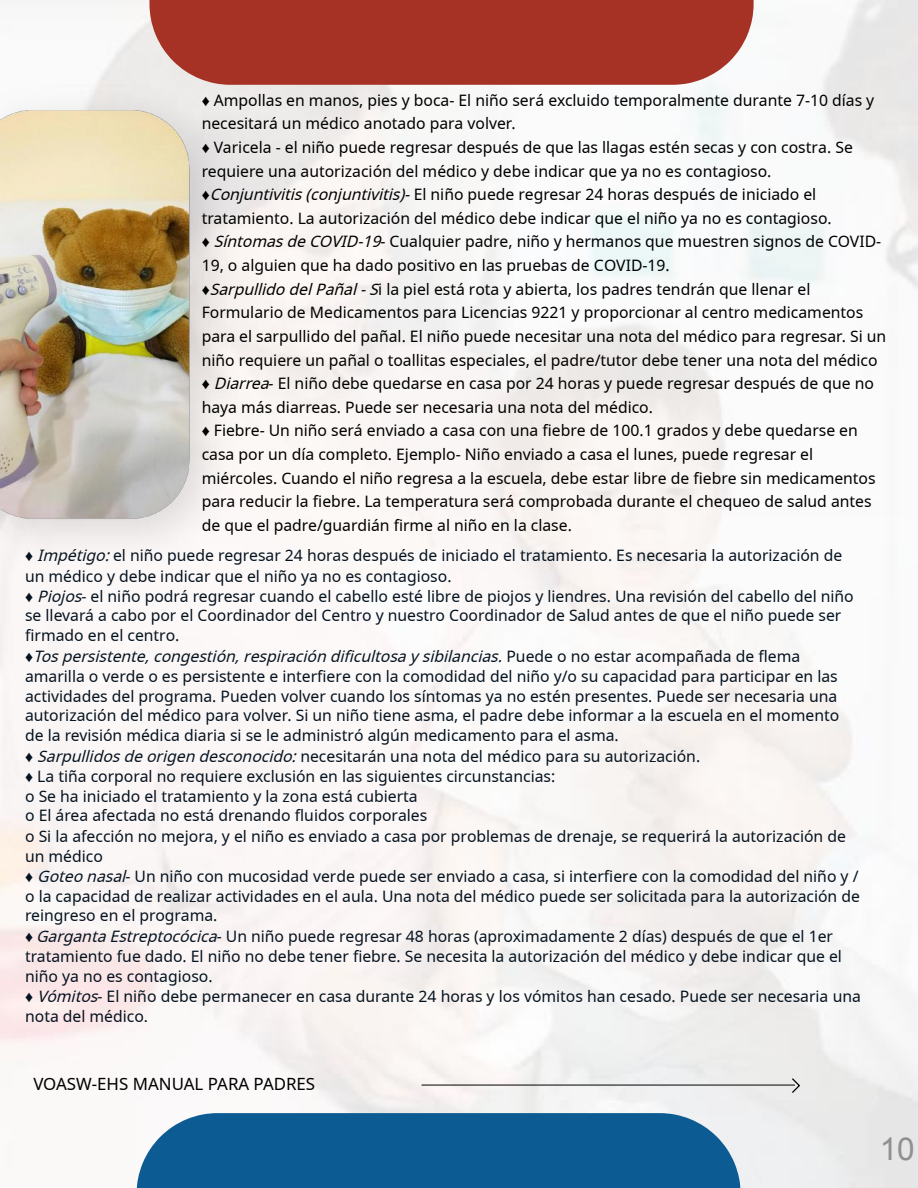
<style>
.page{position:relative;width:918px;height:1188px;background:#fff}
.page>*{position:absolute;margin:0;border:0;box-sizing:border-box;transform-origin:0 0}
.t1{font:31.5px "Arial";color:#8f8f8f}
.t2{font:16.8px "Noto Sans";color:#000}
.t3{font:15.75px/20px "Noto Sans";color:#051320}
.t4{font:15.75px/23.5px "Noto Sans";color:#000}
.s1{font-family:"Times New Roman"}
.s2{font-style:italic}
</style>
<div class="page">
<img style="left:0;top:64px;width:308px;height:525px">
<hr style="left:422px;top:1085px;width:372px;height:1px;background:#000">
<svg style="left:792px;top:1078px;width:9px;height:15px"></svg>
<div style="left:149px;top:0;width:605px;height:85px;background:#a63225"></div>
<div style="left:137px;top:1113px;width:604px;height:75px;background:#0c5c93"></div>
<p class="t4" style="left:202px;top:89px;width:686px"><span class="s1">♦</span> Ampollas en manos, pies y boca- El niño será excluido temporalmente durante 7-10 días y necesitará un médico anotado para volver.<br><span class="s1">♦</span> Varicela - el niño puede regresar después de que las llagas estén secas y con costra. Se requiere una autorización del médico y debe indicar que ya no es contagioso. <span class="s1">♦</span><span class="s2">Conjuntivitis(conjuntivitis)-</span>El niño puede regresar 24 horas después de iniciado el tratamiento. La autorización del médico debe indicar que el niño ya no es contagioso.<br><span class="s1">♦</span> <span class="s2">Síntomasde COVID-19</span>- Cualquier padre, niño y hermanos que muestren signos de COVID-19, o alguien que ha dado positivo en las pruebas de COVID-19.<br><span class="s1">♦</span><span class="s2">Sarpullido delPañal-S</span>i la piel está rota y abierta, los padres tendrán que llenar el Formulario de Medicamentos para Licencias 9221 y proporcionar al centro medicamentos para el sarpullido del pañal. El niño puede necesitar una nota del médico para regresar. Si un niño requiere un pañal o toallitas especiales, el padre/tutor debe tener una nota del médico <span class="s1">♦</span> <span class="s2">Diarrea</span>- El niño debe quedarse en casa por 24 horas y puede regresar después de que no haya más diarreas. Puede ser necesaria una nota del médico.<br><span class="s1">♦</span> Fiebre- Un niño será enviado a casa con una fiebre de 100.1 grados y debe quedarse en casa por un día completo. Ejemplo- Niño enviado a casa el lunes, puede regresar el miércoles. Cuando el niño regresa a la escuela, debe estar libre de fiebre sin medicamentos para reducir la fiebre. La temperatura será comprobada durante el chequeo de salud antes de que el padre/guardián firme al niño en la clase.</p>
<p class="t3" style="left:25px;top:546px;width:837px"><span class="s1">♦</span> <span class="s2">Impétigo:</span>el niño puede regresar 24 horas después de iniciado el tratamiento. Es necesaria la autorización de un médico y debe indicar que el niño ya no es contagioso.<br><span class="s1">♦</span> <span class="s2">Piojos</span>- el niño podrá regresar cuando el cabello esté libre de piojos y liendres. Una revisión del cabello del niño se llevará a cabo por el Coordinador del Centro y nuestro Coordinador de Salud antes de que el niño puede ser firmado en el centro.<br><span class="s1">♦</span> <span class="s2">Tospersistente,congestión,respiración dificultosa y sibilancias.</span>P u e d e o n o e s t a r a c o m p a ñ a d a d e f l e m a amarilla o verde o es persistente e interfiere con la comodidad del niño y/o su capacidad para participar en las actividades del programa. Pueden volver cuando los síntomas ya no estén presentes. Puede ser necesaria una autorización del médico para volver. Si un niño tiene asma, el padre debe informar a la escuela en el momento de la revisión médica diaria si se le administró algún medicamento para el asma.<br><span class="s1">♦</span> <span class="s2">Sarpullidosde origen desconocido:</span>necesitarán una nota del médico para su autorización.<br><span class="s1">♦</span> La tiña corporal no requiere exclusión en las siguientes circunstancias:<br>o Se ha iniciado el tratamiento y la zona está cubierta<br>o El área afectada no está drenando fluidos corporales<br>o Si la afección no mejora, y el niño es enviado a casa por problemas de drenaje, se requerirá la autorización de un médico<br><span class="s1">♦</span> <span class="s2">Goteo nasal</span>- Un niño con mucosidad verde puede ser enviado a casa, si interfiere con la comodidad del niño y / o la capacidad de realizar actividades en el aula. Una nota del médico puede ser solicitada para la autorización de reingreso en el programa.<br><span class="s1">♦</span> <span class="s2">Garganta Estreptocócica</span>- Un niño puede regresar 48 horas (aproximadamente 2 días) después de que el 1er tratamiento fue dado. El niño no debe tener fiebre. Se necesita la autorización del médico y debe indicar que el niño ya no es contagioso.<br><span class="s1">♦</span> <span class="s2">Vómitos</span>- El niño debe permanecer en casa durante 24 horas y los vómitos han cesado. Puede ser necesaria una nota del médico.</p>
<p class="t2" style="left:33px;top:1072px;width:283px">VOASW-EHS MANUAL PARA PADRES</p>
<h1 class="t1" style="left:880px;top:1131px;width:37px">10</h1>
</div>
